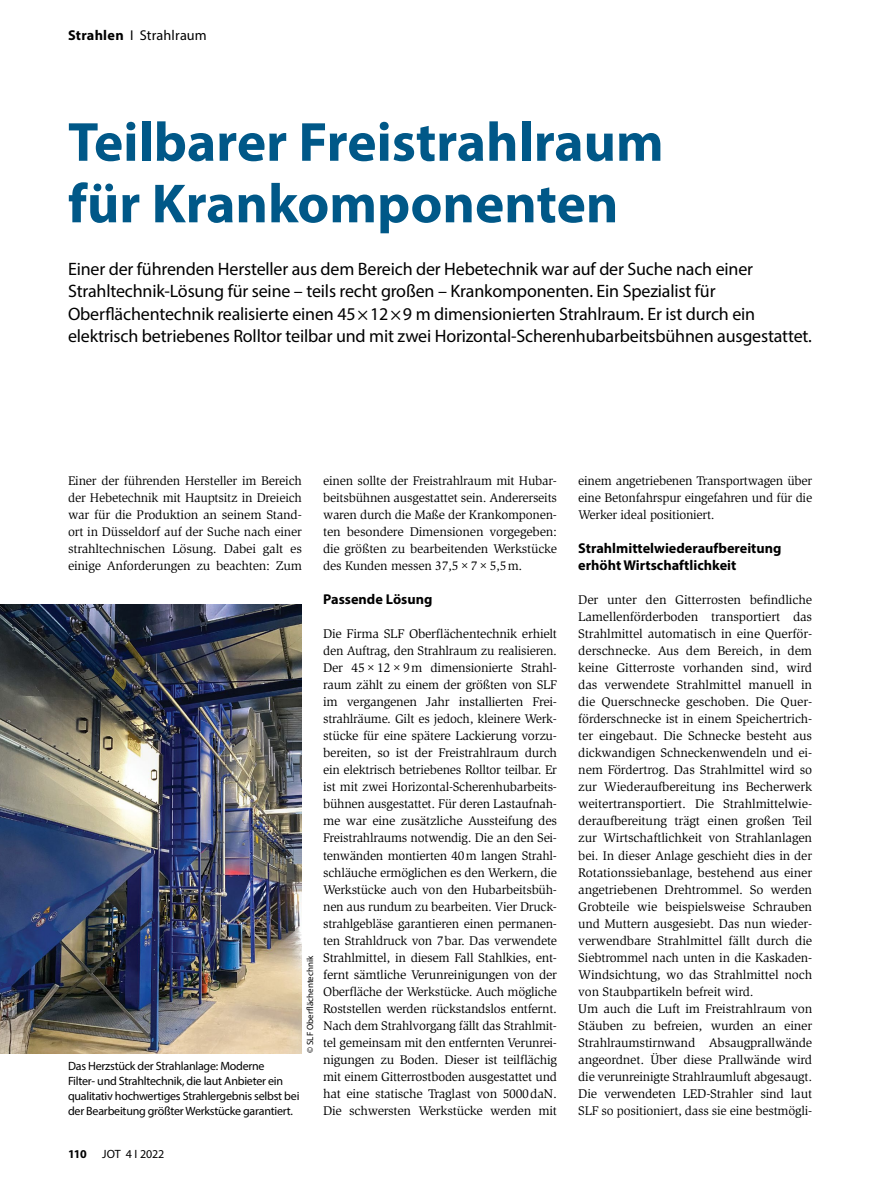
<style>
.page{position:relative;width:893px;height:1187px;background:#fff}
.page>*{position:absolute;margin:0;border:0;box-sizing:border-box;transform-origin:0 0}
.Title_1_kleiner{font:700 55.5px/61.5px "Myriad Pro";color:#005888}
.Trailer_1{font:18px/22.5px "Myriad Pro";letter-spacing:-.01em;color:#000}
.SectionHeading_1_x{font:700 14.25px/17.1px "Myriad Pro";color:#000}
.Category_x{font:14.25px "Myriad Pro";letter-spacing:.01em;color:#000}
.Para_x{font:12.9px/17px "Slimbach Std";letter-spacing:-.015em;color:#000;text-align:justify}
.Image_Caption_x{font:12px/15px "Myriad Pro";letter-spacing:-.02em;color:#000}
.t1{font:700 12px "Myriad Pro";color:#000}
.Image_Source_x{font:9px "Myriad Pro";color:#000}
.s1{font-weight:700}
</style>
<div class="page">
<img style="left:0;top:604px;width:302px;height:448px">
<p class="Category_x" style="left:68px;top:27px;width:140px"><span class="s1">Strahlen</span> I Strahlraum</p>
<p class="Title_1_kleiner" style="left:68px;top:109px;width:597px">Teilbarer Freistrahlraum für Krankomponenten</p>
<p class="Trailer_1" style="left:68px;top:257px;width:745px">Einer der führenden Hersteller aus dem Bereich der Hebetechnik war auf der Suche nach einer Strahltechnik-Lösung für seine – teils recht großen – Krankomponenten. Ein Spezialist für Oberflächentechnik realisierte einen 45×12×9 m dimensionierten Strahlraum. Er ist durch ein elektrisch betriebenes Rolltor teilbar und mit zwei Horizontal-Scherenhubarbeitsbühnen ausgestattet.</p>
<p class="Para_x" style="left:68px;top:472px;width:235px">Einer der führenden Hersteller im Bereich der Hebetechnik mit Hauptsitz in Dreieich war für die Produktion an seinem Stand&shy;ort in Düsseldorf auf der Suche nach einer strahltechnischen Lösung. Dabei galt es einige Anforderungen zu beachten: Zum</p>
<p class="Para_x" style="left:323px;top:472px;width:235px">einen sollte der Freistrahlraum mit Hubar&shy;beitsbühnen ausgestattet sein. Andererseits waren durch die Maße der Krankomponen&shy;ten besondere Dimensionen vorgegeben: die größten zu bearbeitenden Werkstücke des Kunden messen 37,5×7×5,5m.</p>
<p class="SectionHeading_1_x" style="left:323px;top:590px;width:111px">Passende Lösung</p>
<p class="Para_x" style="left:323px;top:625px;width:235px">Die Firma SLF Oberflächentechnik erhielt den Auftrag, den Strahlraum zu realisieren.<br>Der 45×12×9m dimensionierte Strahl&shy;raum zählt zu einem der größten von SLF im vergangenen Jahr installierten Frei&shy;strahlräume. Gilt es jedoch, kleinere Werk&shy;stücke für eine spätere Lackierung vorzu&shy;bereiten, so ist der Freistrahlraum durch ein elektrisch betriebenes Rolltor teilbar. Er ist mit zwei Horizontal-Scherenhubarbeits&shy;bühnen ausgestattet. Für deren Lastaufnah&shy;me war eine zusätzliche Aussteifung des Freistrahlraums notwendig. Die an den Sei&shy;tenwänden montierten 40m langen Strahl&shy;schläuche ermöglichen es den Werkern, die Werkstücke auch von den Hubarbeitsbüh&shy;nen aus rundum zu bearbeiten. Vier Druck&shy;strahlgebläse garantieren einen permanen&shy;ten Strahldruck von 7bar. Das verwendete Strahlmittel, in diesem Fall Stahlkies, ent&shy;fernt sämtliche Verunreinigungen von der Oberfläche der Werkstücke. Auch mögliche Roststellen werden rückstandslos entfernt.<br>Nach dem Strahlvorgang fällt das Strahlmit&shy;tel gemeinsam mit den entfernten Verunrei&shy;nigungen zu Boden. Dieser ist teilflächig mit einem Gitterrostboden ausgestattet und hat eine statische Traglast von 5000daN.<br>Die schwersten Werkstücke werden mit</p>
<p class="Image_Source_x" style="left:305px;top:1052px;width:99px;rotate:-90deg">© SLF Oberflächentechnik</p>
<p class="Image_Caption_x" style="left:68px;top:1057px;width:233px">Das Herzstück der Strahlanlage: Moderne<br>Filter- und Strahltechnik, die laut Anbieter ein qualitativ hochwertiges Strahlergebnis selbst bei der Bearbeitung größter Werkstücke garantiert.</p>
<p class="t1" style="left:68px;top:1145px;width:20px">110</p>
<p class="Image_Caption_x" style="left:102px;top:1145px;width:64px">JOT 4 I 2022</p>
<p class="Para_x" style="left:578px;top:472px;width:235px">einem angetriebenen Transportwagen über eine Betonfahrspur eingefahren und für die Werker ideal positioniert.</p>
<p class="SectionHeading_1_x" style="left:578px;top:539px;width:205px">Strahlmittelwiederaufbereitung erhöht Wirtschaftlichkeit</p>
<p class="Para_x" style="left:578px;top:591px;width:235px">Der unter den Gitterrosten befindliche Lamellenförderboden transportiert das Strahlmittel automatisch in eine Querför&shy;derschnecke. Aus dem Bereich, in dem keine Gitterroste vorhanden sind, wird das verwendete Strahlmittel manuell in die Querschnecke geschoben. Die Quer&shy;förderschnecke ist in einem Speichertrich&shy;ter eingebaut. Die Schnecke besteht aus dickwandigen Schneckenwendeln und ei&shy;nem Fördertrog. Das Strahlmittel wird so zur Wiederaufbereitung ins Becherwerk weitertransportiert. Die Strahlmittelwie&shy;deraufbereitung trägt einen großen Teil zur Wirtschaftlichkeit von Strahlanlagen bei. In dieser Anlage geschieht dies in der Rotationssiebanlage, bestehend aus einer angetriebenen Drehtrommel. So werden Grobteile wie beispielsweise Schrauben und Muttern ausgesiebt. Das nun wieder&shy;verwendbare Strahlmittel fällt durch die Siebtrommel nach unten in die Kaskaden-Windsichtung, wo das Strahlmittel noch von Staubpartikeln befreit wird.</p>
<p class="Para_x" style="left:578px;top:999px;width:235px">Um auch die Luft im Freistrahlraum von Stäuben zu befreien, wurden an einer Strahlraumstirnwand Absaugprallwände angeordnet. Über diese Prallwände wird die verunreinigte Strahlraumluft abgesaugt.<br>Die verwendeten LED-Strahler sind laut SLF so positioniert, dass sie eine bestmögli-</p>
</div>
